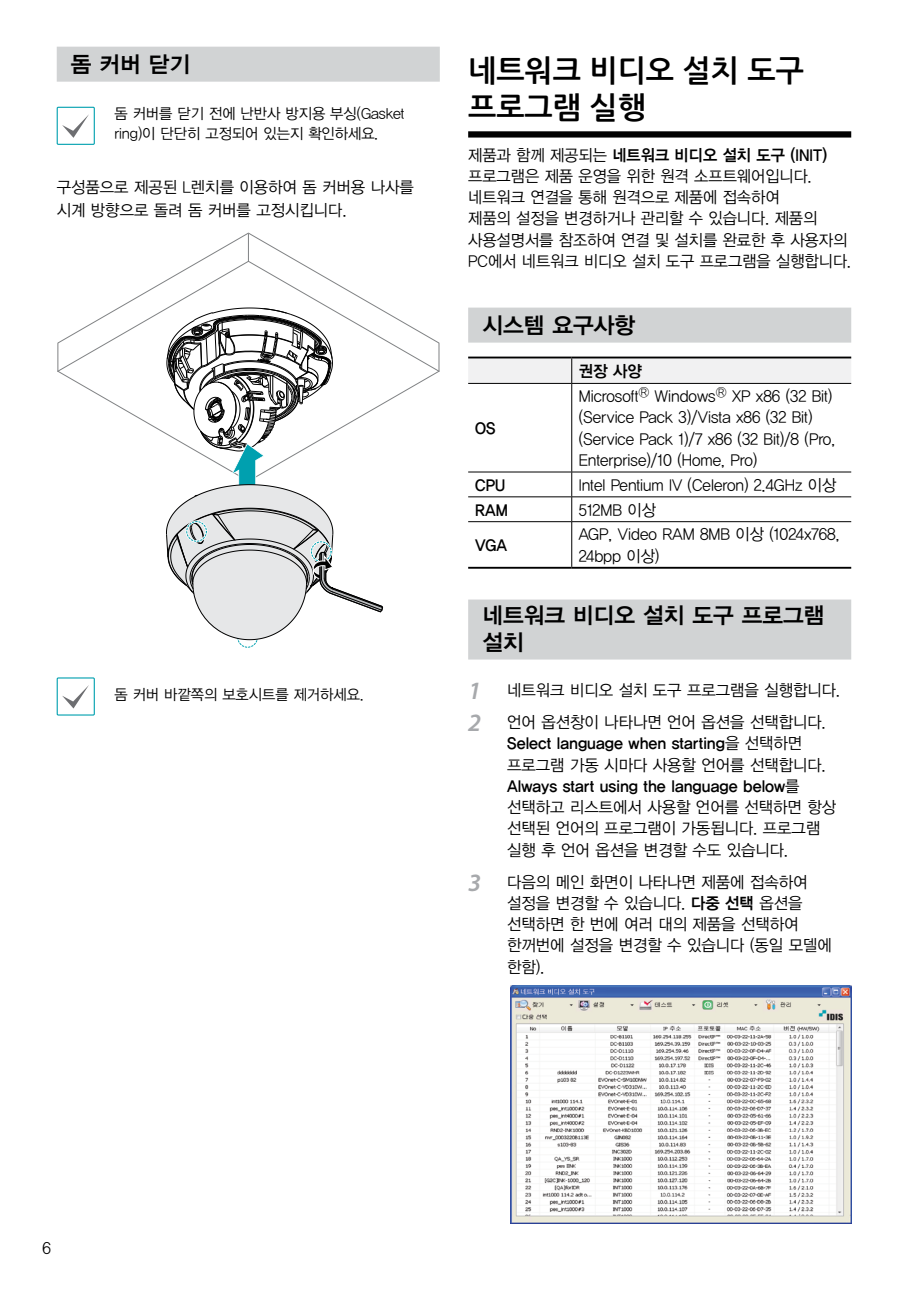
<style>
.page{position:relative;width:908px;height:1290px;background:#fff}
.page>*{position:absolute;margin:0;border:0;box-sizing:border-box;transform-origin:0 0}
.t1{font:30px/37.5px "Nanum Gothic OTF Bold";color:#000}
.t2{font:22.5px/27.5px "YDVYGO14";color:#000}
.t3{font:16.25px/21.2px "YDVYGO12";color:#000;scale:.95 1}
.t4{font:16.25px/21.2px "YDVYGO12";color:#000;scale:.96 1}
.t5{font:16.25px "YDVYGO14";color:#000;scale:.96 1}
.t6{font:16.25px "YDVYGO14";color:#000;scale:.95 1}
.t7{font:15px/20px "YDVYGO12";color:#000;scale:.96 1}
.s1{font-family:"YDVYGO12"}
.s2{font-family:"Myriad Pro";font-weight:600;font-style:italic;font-size:25px;color:#a7a9ac}
.s3{font-family:"YDVYGO14"}
</style>
<div class="page">
<div style="left:57px;top:47px;width:382px;height:35px;background:#d1d3d4"></div>
<div style="left:57px;top:107px;width:38px;height:38px;border:1px solid #00a0af"></div>
<svg style="left:62px;top:114px;width:27px;height:24px"></svg>
<div style="left:236px;top:626px;width:22px;height:22px;border:2px solid #fff;border-radius:50%"></div>
<div style="left:237px;top:627px;width:21px;height:21px;border:1px dashed #00a0af;border-radius:50%"></div>
<svg style="left:57px;top:234px;width:382px;height:406px"></svg>
<div style="left:57px;top:677px;width:38px;height:38px;border:1px solid #00a0af"></div>
<svg style="left:62px;top:685px;width:27px;height:23px"></svg>
<div style="left:468px;top:131px;width:382px;height:7px;background:#000"></div>
<div style="left:468px;top:308px;width:382px;height:35px;background:#d1d3d4"></div>
<div style="left:468px;top:599px;width:382px;height:60px;background:#d1d3d4"></div>
<svg style="left:468px;top:358px;width:382px;height:25px"></svg>
<hr style="left:468px;top:383px;width:103px;height:1px;background:#000">
<hr style="left:571px;top:383px;width:279px;height:1px;background:#000">
<hr style="left:571px;top:384px;width:1px;height:88px;background:#000">
<hr style="left:468px;top:471px;width:103px;height:1px;background:#000">
<hr style="left:571px;top:471px;width:279px;height:1px;background:#000">
<hr style="left:468px;top:496px;width:103px;height:1px;background:#000">
<hr style="left:571px;top:496px;width:279px;height:1px;background:#000">
<svg style="left:571px;top:472px;width:1px;height:49px"></svg>
<hr style="left:468px;top:521px;width:103px;height:1px;background:#000">
<hr style="left:571px;top:521px;width:279px;height:1px;background:#000">
<hr style="left:571px;top:522px;width:1px;height:45px;background:#000">
<hr style="left:468px;top:357px;width:103px;height:1px;background:#000">
<hr style="left:571px;top:357px;width:279px;height:1px;background:#000">
<hr style="left:468px;top:567px;width:103px;height:2px;background:#000">
<hr style="left:571px;top:567px;width:279px;height:2px;background:#000">
<img style="left:510px;top:985px;width:340px;height:238px">
<h2 class="t2" style="left:71px;top:50px;width:121px">돔 커버 닫기</h2>
<p class="t7" style="left:114px;top:102px;width:303px">돔 커버를 닫기 전에 난반사 방지용 부싱(Gasket ring)이 단단히 고정되어 있는지 확인하세요.</p>
<p class="t4" style="left:57px;top:175px;width:373px;line-height:22.5px">구성품으로 제공된 L렌치를 이용하여 돔 커버용 나사를 시계 방향으로 돌려 돔 커버를 고정시킵니다.</p>
<p class="t7" style="left:114px;top:683px;width:261px">돔 커버 바깥쪽의 보호시트를 제거하세요.</p>
<h1 class="t1" style="left:468px;top:53px;width:337px">네트워크 비디오 설치 도구 프로그램 실행</h1>
<p class="t6" style="left:468px;top:144px;width:379px"><span class="s1">제품과 함께 제공되는</span> 네트워크 비디오 설치 도구 (INIT)</p>
<p class="t3" style="left:468px;top:164px;width:404px">프로그램은 제품 운영을 위한 원격 소프트웨어입니다. 네트워크 연결을 통해 원격으로 제품에 접속하여<br>제품의 설정을 변경하거나 관리할 수 있습니다. 제품의 사용설명서를 참조하여 연결 및 설치를 완료한 후 사용자의<br>PC에서 네트워크 비디오 설치 도구 프로그램을 실행합니다.</p>
<h2 class="t2" style="left:482px;top:311px;width:154px">시스템 요구사항</h2>
<p class="t5" style="left:578px;top:360px;width:67px">권장 사양</p>
<p class="t6" style="left:475px;top:417px;width:23px">OS</p>
<p class="t3" style="left:578px;top:385px;width:271px">Microsoft<sup>Ⓡ</sup> Windows<sup>Ⓡ</sup> XP x86 (32 Bit) (Service Pack 3)/Vista x86 (32 Bit) (Service Pack 1)/7 x86 (32 Bit)/8 (Pro, Enterprise)/10 (Home, Pro)</p>
<p class="t6" style="left:475px;top:474px;width:33px">CPU</p>
<p class="t3" style="left:578px;top:473px;width:272px">Intel Pentium IV (Celeron) 2.4GHz 이상</p>
<p class="t6" style="left:475px;top:499px;width:36px">RAM</p>
<p class="t3" style="left:578px;top:498px;width:83px">512MB 이상</p>
<p class="t6" style="left:475px;top:534px;width:35px">VGA</p>
<p class="t3" style="left:578px;top:523px;width:276px">AGP, Video RAM 8MB 이상 (1024x768,<br>24bpp 이상)</p>
<h2 class="t2" style="left:482px;top:600px;width:344px">네트워크 비디오 설치 도구 프로그램 설치</h2>
<p class="t4" style="left:468px;top:673px;width:389px;line-height:32px"><span class="s2">1</span> 네트워크 비디오 설치 도구 프로그램을 실행합니다.<br><span class="s2">2</span> 언어 옵션창이 나타나면 언어 옵션을 선택합니다.</p>
<p class="t5" style="left:507px;top:732px;width:309px">Select language when starting<span class="s1">을 선택하면</span></p>
<p class="t4" style="left:507px;top:753px;width:333px">프로그램 가동 시마다 사용할 언어를 선택합니다.</p>
<p class="t5" style="left:507px;top:775px;width:306px">Always start using the language below<span class="s1">를</span></p>
<p class="t4" style="left:507px;top:795px;width:344px">선택하고 리스트에서 사용할 언어를 선택하면 항상 선택된 언어의 프로그램이 가동됩니다. 프로그램 실행 후 언어 옵션을 변경할 수도 있습니다.</p>
<p class="t4" style="left:507px;top:870px;width:339px;text-indent:-39px"><span class="s2">3</span> 다음의 메인 화면이 나타나면 제품에 접속하여 설정을 변경할 수 있습니다. <span class="s3">다중 선택</span> 옵션을 선택하면 한 번에 여러 대의 제품을 선택하여 한꺼번에 설정을 변경할 수 있습니다 (동일 모델에 한함).</p>
<p class="t4" style="left:43px;top:1237px;width:10px">6</p>
</div>
